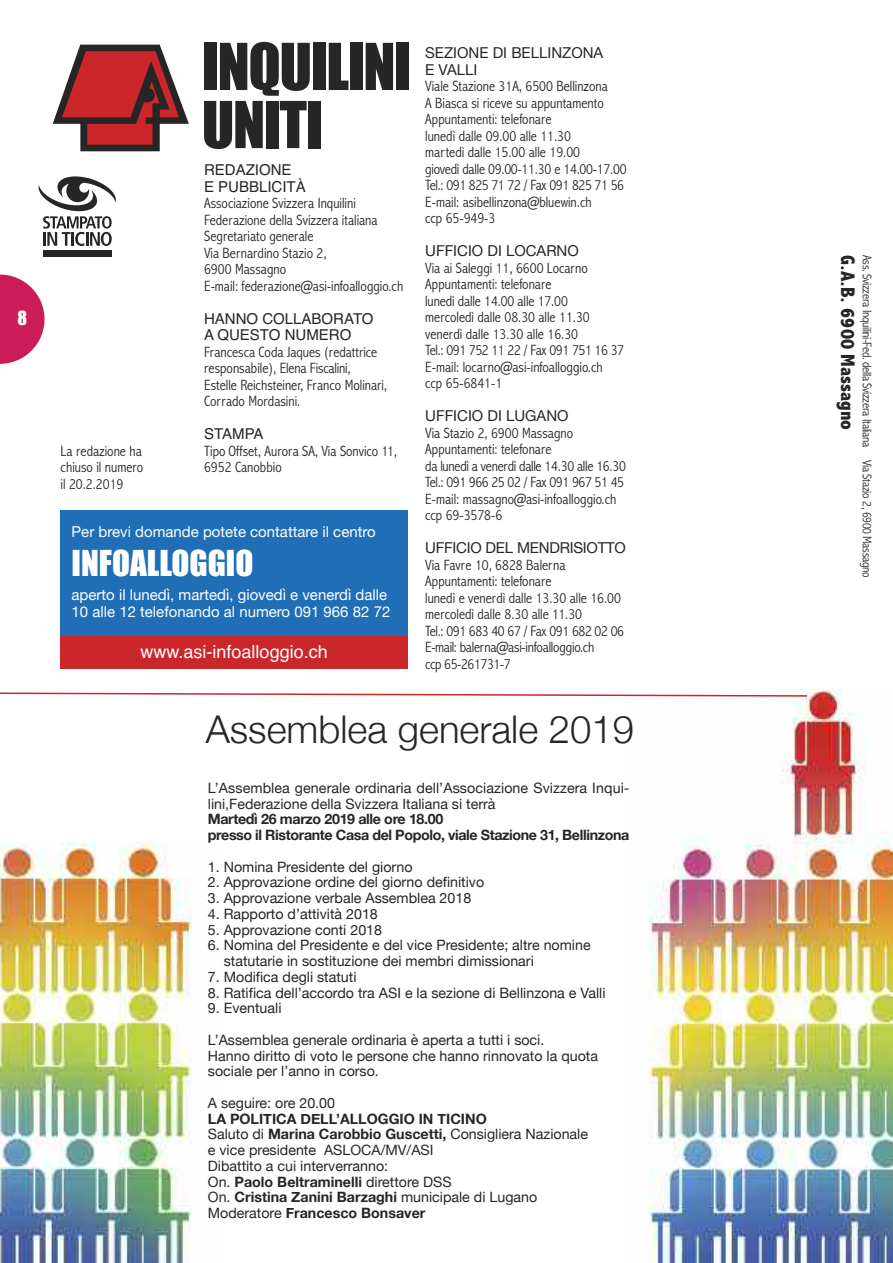
<style>
.page{position:relative;width:893px;height:1263px;background:#fff}
.page>*{position:absolute;margin:0;border:0;box-sizing:border-box;transform-origin:0 0}
.t1{font:59.7px/58.1px "Impact";letter-spacing:-.025em;color:#272526}
.t2{font:300 38.25px "Helvetica Neue";color:#272526}
.t3{font:33px "Impact";color:#fff}
.t4{font:800 condensed 19.95px "Abadi";color:#272526}
.t5{font:18px "Helvetica";color:#fff}
.t6{font:18px "Impact";color:#fff}
.t7{font:300 condensed 15px/16.5px "Abadi";color:#272526}
.t8{font:15px/16.5px "Helvetica Neue";color:#fff}
.t9{font:15px/16.5px "Helvetica Neue";color:#272526}
.t10{font:15px/16.5px "Helvetica";color:#272526}
.t11{font:14.25px/15.8px "Helvetica Neue";color:#272526}
.t12{font:700 14.25px/15.8px "Helvetica Neue";letter-spacing:-.025em;color:#272526}
.t13{font:300 condensed 12.75px "Abadi";letter-spacing:-.025em;color:#272526}
.s1{font-weight:700}
</style>
<div class="page">
<svg style="left:0;top:275px;width:45px;height:89px"></svg>
<div style="left:43px;top:250px;width:69px;height:6px;background:#272526"></div>
<svg style="left:39px;top:176px;width:77px;height:70px"></svg>
<div style="left:61px;top:633px;width:347px;height:36px;background:#cb262a"></div>
<div style="left:61px;top:510px;width:347px;height:126px;background:#206eb6"></div>
<img style="left:648px;top:690px;width:245px;height:573px">
<img style="left:0;top:842px;width:193px;height:421px">
<svg style="left:0;top:692px;width:809px;height:5px"></svg>
<svg style="left:53px;top:45px;width:136px;height:106px"></svg>
<p class="t6" style="left:17px;top:308px;width:11px">8</p>
<h1 class="t1" style="left:202px;top:40px;width:211px">INQUILINI<br>UNITI</h1>
<p class="t10" style="left:204px;top:162px;width:103px">REDAZIONE<br>E PUBBLICITÀ</p>
<p class="t7" style="left:204px;top:195px;width:201px">Associazione Svizzera Inquilini<br>Federazione della Svizzera italiana<br>Segretariato generale<br>Via Bernardino Stazio 2,<br>6900 Massagno<br>E-mail: federazione@asi-infoalloggio.ch</p>
<p class="t10" style="left:204px;top:310px;width:171px">HANNO COLLABORATO<br>A QUESTO NUMERO</p>
<p class="t7" style="left:204px;top:343px;width:184px">Francesca Coda Jaques (redattrice responsabile), Elena Fiscalini,<br>Estelle Reichsteiner, Franco Molinari,<br>Corrado Mordasini.</p>
<p class="t10" style="left:204px;top:426px;width:61px">STAMPA</p>
<p class="t7" style="left:204px;top:442px;width:194px">Tipo Offset, Aurora SA, Via Sonvico 11,<br>6952 Canobbio</p>
<p class="t7" style="left:61px;top:442px;width:84px;text-align:justify">La redazione ha chiuso il numero il 20.2.2019</p>
<p class="t8" style="left:72px;top:524px;width:306px">Per brevi domande potete contattare il centro</p>
<h3 class="t3" style="left:72px;top:546px;width:183px">INFOALLOGGIO</h3>
<p class="t8" style="left:72px;top:587px;width:320px">aperto il lunedì, martedì, giovedì e venerdì dalle<br>10 alle 12 telefonando al numero 091 966 82 72</p>
<p class="t5" style="left:141px;top:641px;width:189px">www.asi-infoalloggio.ch</p>
<p class="t9" style="left:425px;top:45px;width:180px">SEZIONE DI BELLINZONA<br>E VALLI</p>
<p class="t7" style="left:425px;top:78px;width:203px">Viale Stazione 31A, 6500 Bellinzona<br>A Biasca si riceve su appuntamento<br>Appuntamenti: telefonare<br>lunedì dalle 09.00 alle 11.30<br>martedì dalle 15.00 alle 19.00<br>giovedì dalle 09.00-11.30 e 14.00-17.00<br>Tel.: 091 825 71 72 / Fax 091 825 71 56<br>E-mail: asibellinzona@bluewin.ch<br>ccp 65-949-3</p>
<p class="t9" style="left:425px;top:243px;width:155px">UFFICIO DI LOCARNO</p>
<p class="t7" style="left:425px;top:259px;width:200px">Via ai Saleggi 11, 6600 Locarno<br>Appuntamenti: telefonare<br>lunedì dalle 14.00 alle 17.00<br>mercoledì dalle 08.30 alle 11.30 venerdì dalle 13.30 alle 16.30<br>Tel.: 091 752 11 22 / Fax 091 751 16 37<br>E-mail: locarno@asi-infoalloggio.ch<br>ccp 65-6841-1</p>
<p class="t9" style="left:425px;top:408px;width:145px">UFFICIO DI LUGANO</p>
<p class="t7" style="left:425px;top:424px;width:202px">Via Stazio 2, 6900 Massagno<br>Appuntamenti: telefonare<br>da lunedì a venerdì dalle 14.30 alle 16.30<br>Tel.: 091 966 25 02 / Fax 091 967 51 45<br>E-mail: massagno@asi-infoalloggio.ch ccp 69-3578-6</p>
<p class="t9" style="left:425px;top:540px;width:202px">UFFICIO DEL MENDRISIOTTO</p>
<p class="t7" style="left:425px;top:556px;width:200px">Via Favre 10, 6828 Balerna<br>Appuntamenti: telefonare<br>lunedì e venerdì dalle 13.30 alle 16.00 mercoledì dalle 8.30 alle 11.30<br>Tel.: 091 683 40 67 / Fax 091 682 02 06<br>E-mail: balerna@asi-infoalloggio.ch<br>ccp 65-261731-7</p>
<h2 class="t2" style="left:206px;top:706px;width:430px">Assemblea generale 2019</h2>
<p class="t11" style="left:208px;top:780px;width:423px">L’Assemblea generale ordinaria dell’Associazione Svizzera Inqui&shy;lini,Federazione della Svizzera Italiana si terrà</p>
<p class="t12" style="left:208px;top:811px;width:423px">Martedì 26 marzo 2019 alle ore 18.00<br>presso il Ristorante Casa del Popolo, viale Stazione 31, Bellinzona</p>
<p class="t11" style="left:208px;top:858px;width:206px">1. Nomina Presidente del giorno</p>
<p class="t11" style="left:208px;top:874px;width:278px">2. Approvazione ordine del giorno definitivo</p>
<p class="t11" style="left:208px;top:890px;width:265px">3. Approvazione verbale Assemblea 2018</p>
<p class="t11" style="left:208px;top:906px;width:172px">4. Rapporto d’attività 2018</p>
<p class="t11" style="left:208px;top:921px;width:176px">5. Approvazione conti 2018</p>
<p class="t11" style="left:224px;top:937px;width:368px;text-indent:-16px">6. Nomina del Presidente e del vice Presidente; altre nomine statutarie in sostituzione dei membri dimissionari</p>
<p class="t11" style="left:208px;top:969px;width:150px">7. Modifica degli statuti</p>
<p class="t11" style="left:208px;top:984px;width:399px">8. Ratifica dell’accordo tra ASI e la sezione di Bellinzona e Valli</p>
<p class="t11" style="left:208px;top:1000px;width:75px">9. Eventuali</p>
<p class="t11" style="left:208px;top:1032px;width:392px">L’Assemblea generale ordinaria è aperta a tutti i soci.<br>Hanno diritto di voto le persone che hanno rinnovato la quota sociale per l’anno in corso.</p>
<p class="t11" style="left:208px;top:1095px;width:129px">A seguire: ore 20.00</p>
<p class="t11" style="left:208px;top:1110px;width:382px"><span class="s1">LA POLITICA DELL’ALLOGGIO IN TICINO<br></span>Saluto di <span class="s1">Marina Carobbio Guscetti,</span> Consigliera Nazionale e vice presidente ASLOCA/MV/ASI<br>Dibattito a cui interverranno:<br>On. <span class="s1">Paolo Beltraminelli</span> direttore DSS<br>On. <span class="s1">Cristina Zanini Barzaghi</span> municipale di Lugano Moderatore <span class="s1">Francesco Bonsaver</span></p>
<p class="t13" style="left:875px;top:255px;width:324px;rotate:90deg">Ass. Svizzera Inquilini-Fed. della Svizzera Italiana Via Stazio 2, 6900 Massagno</p>
<h3 class="t4" style="left:860px;top:255px;width:176px;rotate:90deg">G.A.B. 6900 Massagno</h3>
</div>
